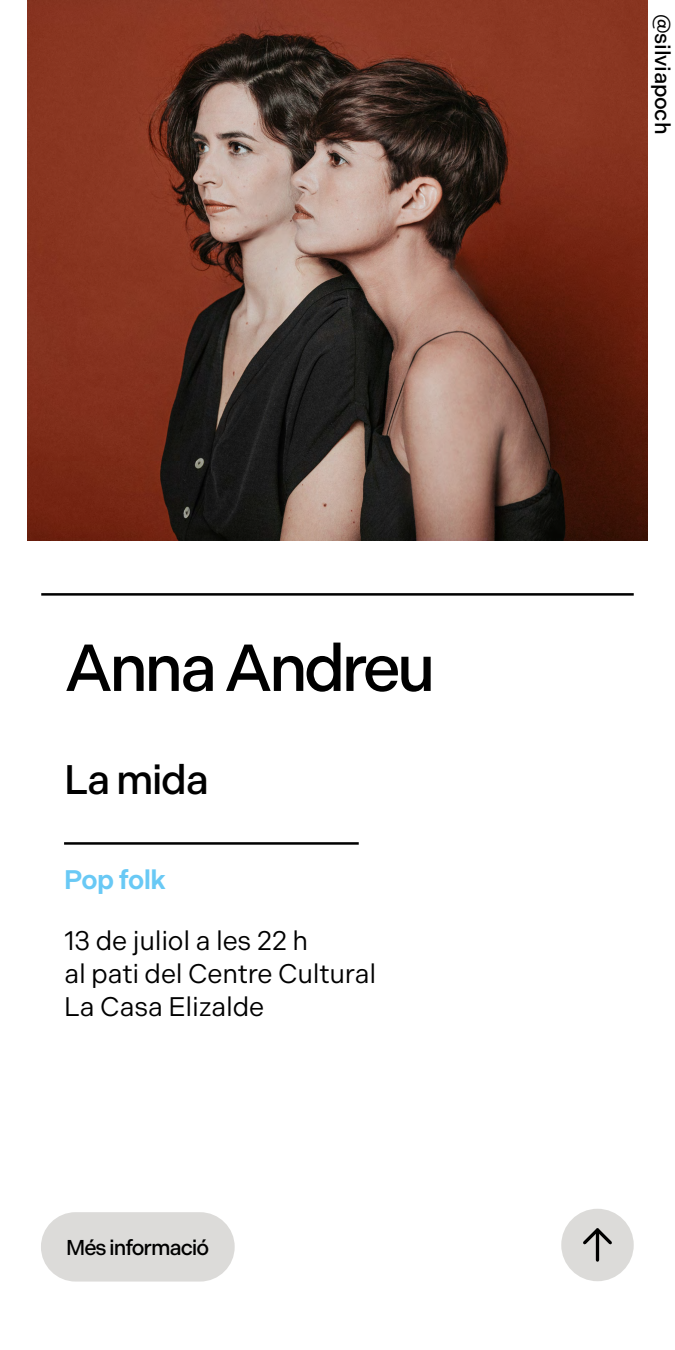
<style>
.page{position:relative;width:675px;height:1350px;background:#fff}
.page>*{position:absolute;margin:0;border:0;box-sizing:border-box;transform-origin:0 0}
._1_Titol{font:500 66.25px "Indivisible";letter-spacing:-.06em;color:#000}
._2_Subtitol{font:500 41.25px "Indivisible";letter-spacing:-.04em;color:#000}
._3_Dades{font:26.88px/33.1px "Indivisible";letter-spacing:-.01em;color:#000}
._7_Categoria{font:600 26.88px "Indivisible";letter-spacing:-.02em;color:#69c9f5}
._6_Firma{font:500 21.5px "Indivisible";letter-spacing:-.05em;color:#000}
._6_Firma-2{font:500 21.5px "Indivisible";letter-spacing:-.01em;color:#000}
</style>
<div class="page">
<hr style="left:64px;top:842px;width:295px;height:3px;background:#000">
<hr style="left:41px;top:593px;width:593px;height:3px;background:#000">
<div style="left:561px;top:1209px;width:73px;height:72px;background:#dcdbd9;border-radius:50%"></div>
<svg style="left:583px;top:1228px;width:29px;height:19px"></svg>
<hr style="left:596px;top:1230px;width:3px;height:30px;background:#000">
<img style="left:28px;top:0;width:620px;height:541px">
<div style="left:42px;top:1214px;width:191px;height:66px;background:#dcdbd9;border-radius:33px"></div>
<div style="left:41px;top:1212px;width:194px;height:70px;border:3px solid #dcdbd9;border-radius:33px"></div>
<h1 class="_1_Titol" style="left:64px;top:630px;width:373px">Anna Andreu</h1>
<h2 class="_2_Subtitol" style="left:64px;top:756px;width:147px">La mida</h2>
<h3 class="_7_Categoria" style="left:64px;top:864px;width:104px">Pop folk</h3>
<h4 class="_3_Dades" style="left:64px;top:924px;width:246px">13 de juliol a les 22 h</h4>
<h4 class="_3_Dades" style="left:64px;top:957px;width:314px">al pati del Centre Cultural<br>La Casa Elizalde</h4>
<p class="_6_Firma" style="left:66px;top:1235px;width:144px">Més informació</p>
<h6 class="_6_Firma-2" style="left:675px;top:14px;width:122px;rotate:90deg">@silviapoch</h6>
</div>
